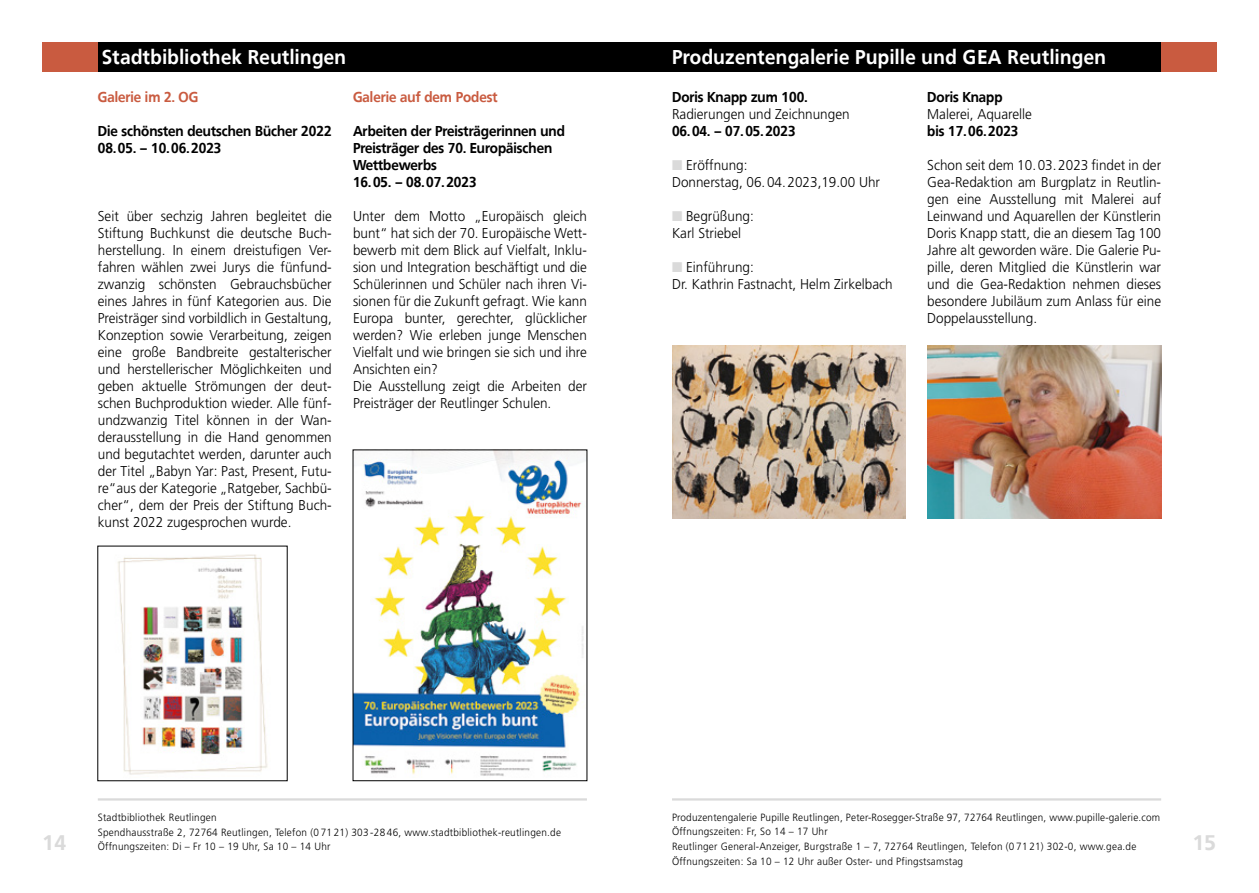
<style>
.page{position:relative;width:1259px;height:893px;background:#fff}
.page>*{position:absolute;margin:0;border:0;box-sizing:border-box;transform-origin:0 0}
.t1{font:700 21px "Frutiger BSK";color:#dadada}
.t2{font:700 19.8px "Frutiger BSK";letter-spacing:.025em;color:#fff;scale:.95 1}
.t3{font:300 14.25px/17px "Frutiger";color:#000;scale:.95 1}
.t4{font:700 14.25px/17px "Frutiger BSK";color:#000;scale:.95 1}
.t5{font:700 14.25px "Frutiger BSK";color:#c95b40;scale:.95 1}
.t6{font:300 10.5px/14.9px "Frutiger";letter-spacing:.025em;color:#000;scale:.95 1}
.s1{color:#dadada}
</style>
<div class="page">
<hr style="left:98px;top:798px;width:489px;height:2px;background:#dadada">
<hr style="left:672px;top:798px;width:489px;height:2px;background:#dadada">
<div style="left:98px;top:43px;width:531px;height:29px;background:#000"></div>
<div style="left:629px;top:43px;width:532px;height:29px;background:#000"></div>
<div style="left:43px;top:43px;width:55px;height:29px;background:#c95b40"></div>
<div style="left:1161px;top:43px;width:55px;height:29px;background:#c95b40"></div>
<img style="left:117px;top:554px;width:151px;height:221px">
<img style="left:355px;top:452px;width:230px;height:324px">
<img style="left:672px;top:345px;width:234px;height:173px">
<img style="left:927px;top:345px;width:234px;height:173px">
<h2 class="t2" style="left:102px;top:45px;width:258px">Stadtbibliothek Reutlingen</h2>
<p class="t5" style="left:98px;top:89px;width:107px">Galerie im 2. OG</p>
<p class="t4" style="left:98px;top:123px;width:248px">Die schönsten deutschen Bücher 2022<br>08.05. – 10.06.2023</p>
<p class="t5" style="left:353px;top:89px;width:154px">Galerie auf dem Podest</p>
<p class="t4" style="left:353px;top:123px;width:224px">Arbeiten der Preisträgerinnen und<br>Preisträger des 70. Europäischen<br>Wettbewerbs<br>16.05. – 08.07.2023</p>
<p class="t3" style="left:98px;top:208px;width:248px;text-align:justify">Seit über sechzig Jahren begleitet die Stiftung Buchkunst die deutsche Buch&shy;herstellung. In einem dreistufigen Ver&shy;fahren wählen zwei Jurys die fünfund&shy;zwanzig schönsten Gebrauchsbücher eines Jahres in fünf Kategorien aus. Die Preisträger sind vorbildlich in Gestaltung, Konzeption sowie Verarbeitung, zeigen eine große Bandbreite gestalterischer und herstellerischer Möglichkeiten und geben aktuelle Strömungen der deut&shy;schen Buchproduktion wieder. Alle fünf&shy;undzwanzig Titel können in der Wan&shy;derausstellung in die Hand genommen und begutachtet werden, darunter auch der Titel „Babyn Yar: Past, Present, Futu&shy;re“aus der Kategorie „Ratgeber, Sachbü&shy;cher“, dem der Preis der Stiftung Buch&shy;kunst 2022 zugesprochen wurde.</p>
<p class="t3" style="left:353px;top:208px;width:248px">Unter dem Motto „Europäisch gleich bunt“ hat sich der 70. Europäische Wett&shy;bewerb mit dem Blick auf Vielfalt, Inklu&shy;sion und Integration beschäftigt und die Schülerinnen und Schüler nach ihren Vi&shy;sionen für die Zukunft gefragt. Wie kann Europa bunter, gerechter, glücklicher werden? Wie erleben junge Menschen Vielfalt und wie bringen sie sich und ihre Ansichten ein?<br>Die Ausstellung zeigt die Arbeiten der Preisträger der Reutlinger Schulen.</p>
<h2 class="t2" style="left:672px;top:45px;width:458px">Produzentengalerie Pupille und GEA Reutlingen</h2>
<p class="t4" style="left:672px;top:89px;width:144px">Doris Knapp zum 100.</p>
<p class="t3" style="left:672px;top:106px;width:188px">Radierungen und Zeichnungen</p>
<p class="t4" style="left:672px;top:123px;width:132px">06.04. – 07.05.2023</p>
<p class="t3" style="left:672px;top:157px;width:221px"><span class="s1">■</span> Eröffnung:<br>Donnerstag, 06.04.2023,19.00 Uhr</p>
<p class="t3" style="left:672px;top:208px;width:88px"><span class="s1">■</span> Begrüßung:<br>Karl Striebel</p>
<p class="t3" style="left:672px;top:259px;width:234px"><span class="s1">■</span> Einführung:<br>Dr. Kathrin Fastnacht, Helm Zirkelbach</p>
<p class="t4" style="left:927px;top:89px;width:81px">Doris Knapp</p>
<p class="t3" style="left:927px;top:106px;width:112px">Malerei, Aquarelle</p>
<p class="t4" style="left:927px;top:123px;width:98px">bis 17.06.2023</p>
<p class="t3" style="left:927px;top:157px;width:248px;text-align:justify">Schon seit dem 10.03.2023 findet in der Gea-Redaktion am Burgplatz in Reutlin&shy;gen eine Ausstellung mit Malerei auf Leinwand und Aquarellen der Künstlerin Doris Knapp statt, die an diesem Tag 100<br>Jahre alt geworden wäre. Die Galerie Pu&shy;pille, deren Mitglied die Künstlerin war und die Gea-Redaktion nehmen dieses besondere Jubiläum zum Anlass für eine Doppelausstellung.</p>
<p class="t6" style="left:672px;top:809px;width:515px">Produzentengalerie Pupille Reutlingen, Peter-Rosegger-Straße 97, 72764 Reutlingen, www.pupille-galerie.com Öffnungszeiten: Fr, So 14 – 17 Uhr<br>Reutlinger General-Anzeiger, Burgstraße 1 – 7, 72764 Reutlingen, Telefon (0 71 21) 302-0, www.gea.de Öffnungszeiten: Sa 10 – 12 Uhr außer Oster- und Pfingstsamstag</p>
<p class="t6" style="left:98px;top:810px;width:489px">Stadtbibliothek Reutlingen<br>Spendhausstraße 2, 72764 Reutlingen, Telefon (0 71 21) 303 -28 46, www.stadtbibliothek-reutlingen.de<br>Öffnungszeiten: Di – Fr 10 – 19 Uhr, Sa 10 – 14 Uhr</p>
<h1 class="t1" style="left:43px;top:830px;width:25px">14</h1>
<h1 class="t1" style="left:1192px;top:830px;width:25px">15</h1>
</div>
